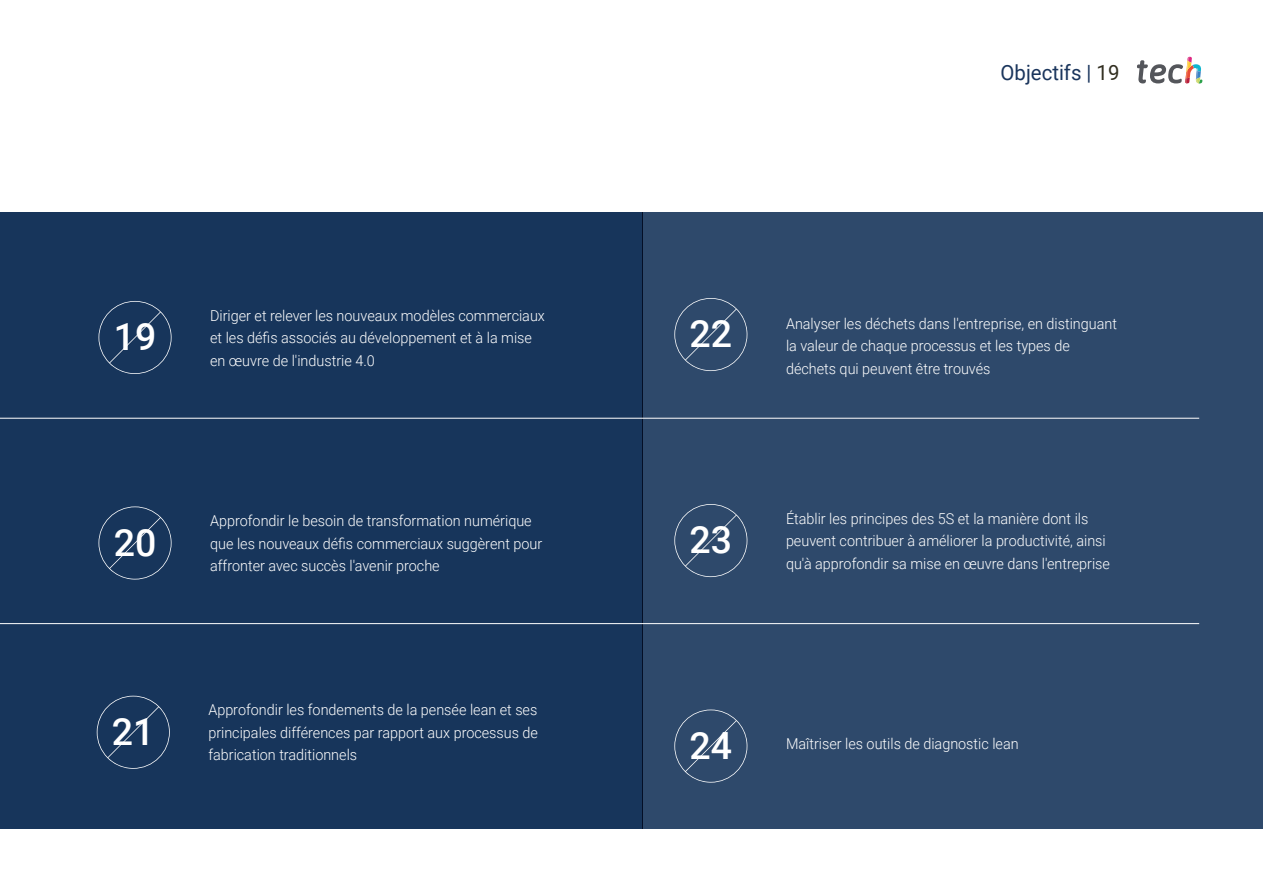
<style>
.page{position:relative;width:1263px;height:893px;background:#fff}
.page>*{position:absolute;margin:0;border:0;box-sizing:border-box;transform-origin:0 0}
.t1{font:500 37.5px "Roboto";color:#fff}
.t2{font:21px "Roboto";color:#1a355c}
.t3{font:300 15px/22.5px "Roboto";color:#fff;scale:.96 1}
.s1{color:#312e20}
</style>
<div class="page">
<div style="left:0;top:213px;width:642px;height:616px;background:#17355b"></div>
<div style="left:642px;top:213px;width:621px;height:616px;background:#2e496b"></div>
<svg style="left:99px;top:301px;width:73px;height:73px"></svg>
<svg style="left:99px;top:506px;width:73px;height:73px"></svg>
<svg style="left:1137px;top:57px;width:65px;height:27px"></svg>
<svg style="left:97px;top:696px;width:73px;height:73px"></svg>
<svg style="left:674px;top:298px;width:73px;height:73px"></svg>
<svg style="left:674px;top:504px;width:73px;height:73px"></svg>
<svg style="left:674px;top:710px;width:73px;height:73px"></svg>
<hr style="left:0;top:418px;width:1199px;height:1px;background:#fff">
<hr style="left:0;top:623px;width:1199px;height:1px;background:#fff">
<h1 class="t1" style="left:114px;top:311px;width:44px">19</h1>
<p class="t3" style="left:210px;top:303px;width:350px">Diriger et relever les nouveaux modèles commerciaux et les défis associés au développement et à la mise en œuvre de l'industrie 4.0</p>
<h1 class="t1" style="left:114px;top:516px;width:44px">20</h1>
<h1 class="t1" style="left:112px;top:705px;width:44px">21</h1>
<p class="t3" style="left:210px;top:509px;width:347px">Approfondir le besoin de transformation numérique que les nouveaux défis commerciaux suggèrent pour affronter avec succès l'avenir proche</p>
<p class="t3" style="left:208px;top:698px;width:345px;text-align:justify">Approfondir les fondements de la pensée lean et ses principales différences par rapport aux processus de fabrication traditionnels</p>
<h2 class="t2" style="left:1000px;top:57px;width:120px">Objectifs | <span class="s1">19</span></h2>
<h1 class="t1" style="left:689px;top:308px;width:44px">22</h1>
<h1 class="t1" style="left:689px;top:514px;width:44px">23</h1>
<p class="t3" style="left:786px;top:312px;width:346px">Analyser les déchets dans l'entreprise, en distinguant la valeur de chaque processus et les types de déchets qui peuvent être trouvés</p>
<p class="t3" style="left:786px;top:506px;width:339px">Établir les principes des 5S et la manière dont ils peuvent contribuer à améliorer la productivité, ainsi qu'à approfondir sa mise en œuvre dans l'entreprise</p>
<h1 class="t1" style="left:689px;top:719px;width:44px">24</h1>
<p class="t3" style="left:786px;top:732px;width:244px">Maîtriser les outils de diagnostic lean</p>
</div>
